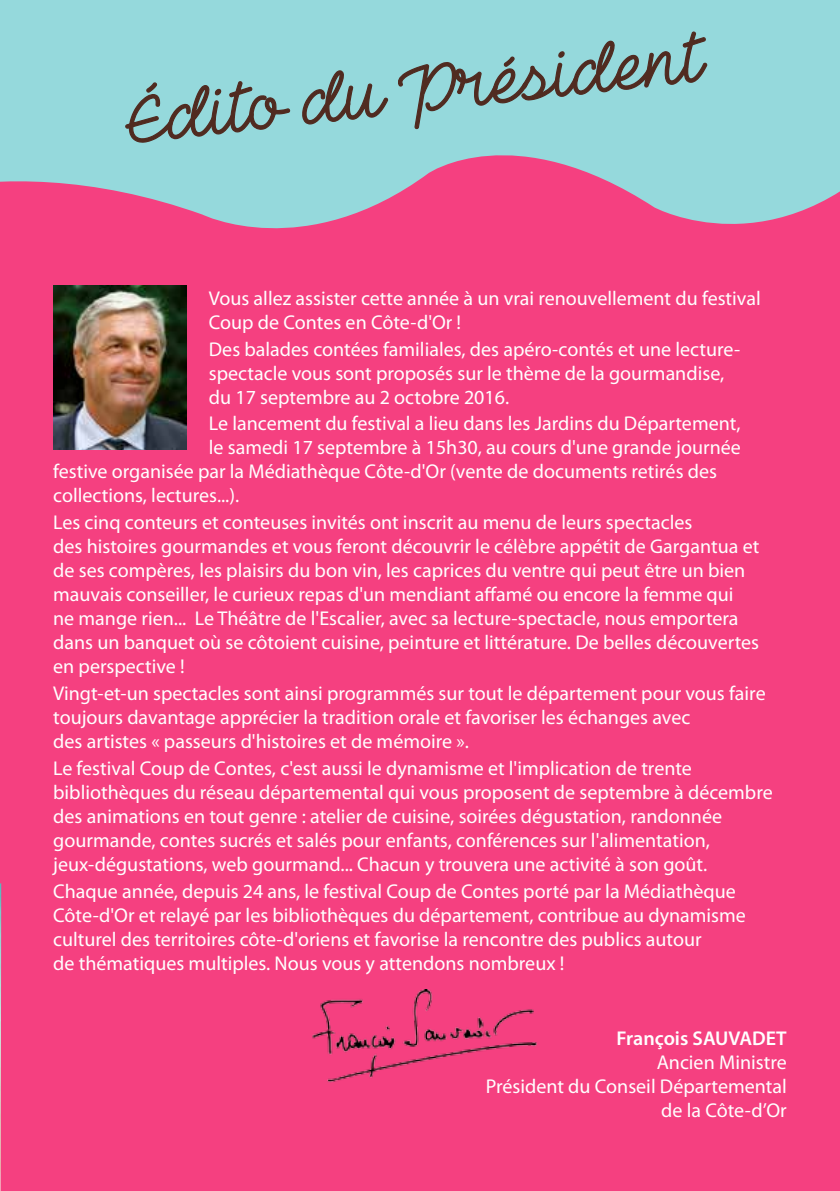
<style>
.page{position:relative;width:840px;height:1191px;background:#fff}
.page>*{position:absolute;margin:0;border:0;box-sizing:border-box;transform-origin:0 0}
.t1{font:66px "The Heart Maze Demo";color:#512b20}
.t2{font:20px/24px "Myriad Pro";color:#fff}
.t3{font:600 20px "Myriad Pro";color:#fff}
</style>
<div class="page">
<div style="left:0;top:306px;width:839px;height:885px;background:#f54080"></div>
<img style="left:0;top:1061px;width:1px;height:130px">
<svg style="left:0;top:0;width:839px;height:306px;fill:#95d9dc"></svg>
<img style="left:53px;top:286px;width:133px;height:163px">
<svg style="left:124px;top:81px;width:167px;height:63px"></svg>
<svg style="left:301px;top:69px;width:87px;height:56px"></svg>
<svg style="left:398px;top:10px;width:309px;height:120px"></svg>
<div style="left:0;top:666px;width:318px;height:395px;background:#f54080"></div>
<img style="left:312px;top:989px;width:228px;height:100px">
<h1 class="t1" style="left:124px;top:81px;width:579px;rotate:-6deg">Édito du Président</h1>
<p class="t2" style="left:209px;top:286px;width:553px">Vous allez assister cette année à un vrai renouvellement du festival<br>Coup de Contes en Côte-d'Or !</p>
<p class="t2" style="left:209px;top:336px;width:532px">Des balades contées familiales, des apéro-contés et une lecture&shy;spectacle vous sont proposés sur le thème de la gourmandise, du 17 septembre au 2 octobre 2016.</p>
<p class="t2" style="left:209px;top:411px;width:532px">Le lancement du festival a lieu dans les Jardins du Département,</p>
<p class="t2" style="left:209px;top:435px;width:533px">le samedi 17 septembre à 15h30, au cours d'une grande journée</p>
<p class="t2" style="left:53px;top:459px;width:665px">festive organisée par la Médiathèque Côte-d'Or (vente de documents retirés des</p>
<p class="t2" style="left:53px;top:483px;width:187px">collections, lectures...).</p>
<p class="t2" style="left:53px;top:510px;width:707px">Les cinq conteurs et conteuses invités ont inscrit au menu de leurs spectacles<br>des histoires gourmandes et vous feront découvrir le célèbre appétit de Gargantua et de ses compères, les plaisirs du bon vin, les caprices du ventre qui peut être un bien mauvais conseiller, le curieux repas d'un mendiant affamé ou encore la femme qui ne mange rien... Le Théâtre de l'Escalier, avec sa lecture-spectacle, nous emportera dans un banquet où se côtoient cuisine, peinture et littérature. De belles découvertes en perspective !</p>
<p class="t2" style="left:53px;top:681px;width:713px">Vingt-et-un spectacles sont ainsi programmés sur tout le département pour vous faire toujours davantage apprécier la tradition orale et favoriser les échanges avec<br>des artistes « passeurs d'histoires et de mémoire ».</p>
<p class="t2" style="left:53px;top:756px;width:720px">Le festival Coup de Contes, c'est aussi le dynamisme et l'implication de trente bibliothèques du réseau départemental qui vous proposent de septembre à décembre des animations en tout genre : atelier de cuisine, soirées dégustation, randonnée gourmande, contes sucrés et salés pour enfants, conférences sur l'alimentation, jeux-dégustations, web gourmand... Chacun y trouvera une activité à son goût.</p>
<p class="t2" style="left:53px;top:879px;width:693px">Chaque année, depuis 24 ans, le festival Coup de Contes porté par la Médiathèque Côte-d'Or et relayé par les bibliothèques du département, contribue au dynamisme culturel des territoires côte-d'oriens et favorise la rencontre des publics autour<br>de thématiques multiples. Nous vous y attendons nombreux !</p>
<p class="t3" style="left:616px;top:1025px;width:172px">François SAUVADET</p>
<p class="t2" style="left:485px;top:1049px;width:302px;text-align:right">Ancien Ministre<br>Président du Conseil Départemental de la Côte-d’Or</p>
</div>
